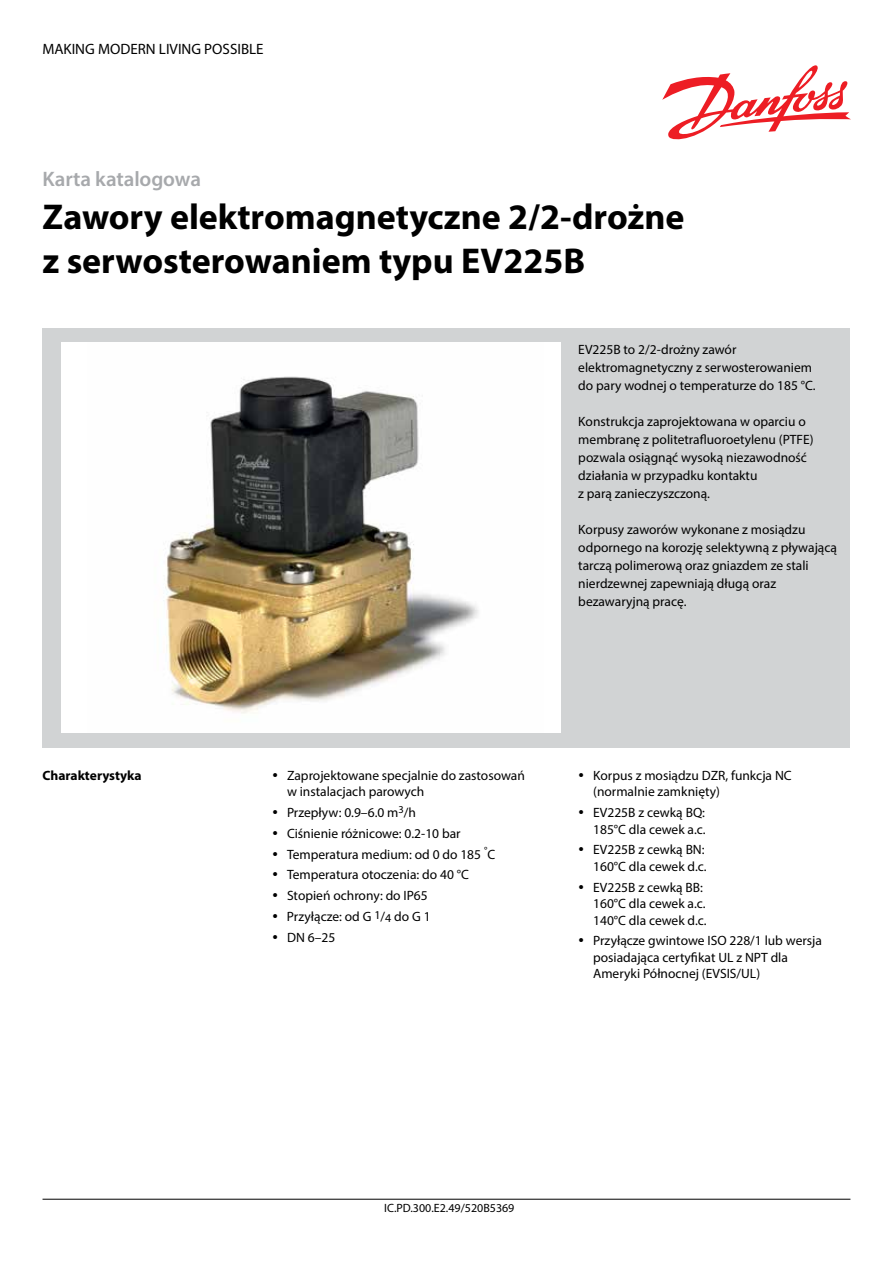
<style>
.page{position:relative;width:893px;height:1263px;background:#fff}
.page>*{position:absolute;margin:0;border:0;box-sizing:border-box;transform-origin:0 0}
.t1{font:700 36px/43.5px "Myriad Pro";color:#000}
.t2{font:600 21px "Myriad Pro";letter-spacing:-.005em;color:#a7a9ac}
.t3{font:15px "Myriad Pro";color:#000}
.t4{font:13.5px/18px "Myriad Pro";color:#000}
.t5{font:700 13.5px "Myriad Pro";color:#000}
.t6{font:12px "Myriad Pro";color:#000}
.s1{font-size:12px}
</style>
<div class="page">
<svg style="left:662px;top:65px;width:189px;height:75px"></svg>
<hr style="left:43px;top:1199px;width:807px;height:1px;background:#000">
<div style="left:43px;top:328px;width:807px;height:419px;background:#d1d3d4"></div>
<div style="left:61px;top:342px;width:500px;height:391px;background:#fff"></div>
<img style="left:163px;top:376px;width:316px;height:338px">
<p class="t3" style="left:43px;top:39px;width:223px">MAKING MODERN LIVING POSSIBLE</p>
<h2 class="t2" style="left:43px;top:165px;width:160px">Karta katalogowa</h2>
<h1 class="t1" style="left:43px;top:194px;width:643px">Zawory elektromagnetyczne 2/2-drożne z serwosterowaniem typu EV225B</h1>
<p class="t5" style="left:43px;top:766px;width:101px">Charakterystyka</p>
<p class="t4" style="left:578px;top:340px;width:239px">EV225B to 2/2-drożny zawór elektromagnetyczny z serwosterowaniem do pary wodnej o temperaturze do 185 °C.</p>
<p class="t4" style="left:578px;top:412px;width:237px">Konstrukcja zaprojektowana w oparciu o membranę z politetrafluoroetylenu (PTFE) pozwala osiągnąć wysoką niezawodność działania w przypadku kontaktu<br>z parą zanieczyszczoną.</p>
<p class="t4" style="left:578px;top:520px;width:260px">Korpusy zaworów wykonane z mosiądzu odpornego na korozję selektywną z pływającą tarczą polimerową oraz gniazdem ze stali nierdzewnej zapewniają długą oraz bezawaryjną pracę.</p>
<p class="t4" style="left:287px;top:767px;width:239px;line-height:16.5px">Zaprojektowane specjalnie do zastosowań w instalacjach parowych</p>
<p class="t4" style="left:287px;top:802px;width:210px;line-height:20.7px">Przepływ: 0.9–6.0 m<sup>3</sup>/h<br>Ciśnienie różnicowe: 0.2-10 bar<br>Temperatura medium: od 0 do 185 <sup>°</sup>C<br>Temperatura otoczenia: do 40 °C<br>Stopień ochrony: do IP65<br>Przyłącze: od G <span class="s1">1</span>/<sub>4</sub> do G 1<br>DN 6–25</p>
<p class="t4" style="left:593px;top:767px;width:200px;line-height:16.5px">Korpus z mosiądzu DZR, funkcja NC (normalnie zamknięty)</p>
<p class="t4" style="left:593px;top:804px;width:114px;line-height:16.5px">EV225B z cewką BQ:<br>185°C dla cewek a.c.</p>
<p class="t4" style="left:593px;top:841px;width:115px;line-height:16.5px">EV225B z cewką BN:<br>160°C dla cewek d.c.</p>
<p class="t4" style="left:593px;top:878px;width:115px;line-height:16.5px">EV225B z cewką BB:<br>160°C dla cewek a.c.<br>140°C dla cewek d.c.</p>
<p class="t4" style="left:593px;top:932px;width:230px;line-height:16.5px">Przyłącze gwintowe ISO 228/1 lub wersja posiadająca certyfikat UL z NPT dla<br>Ameryki Północnej (EVSIS/UL)</p>
<p class="t6" style="left:384px;top:1201px;width:132px">IC.PD.300.E2.49/520B5369</p>
</div>
